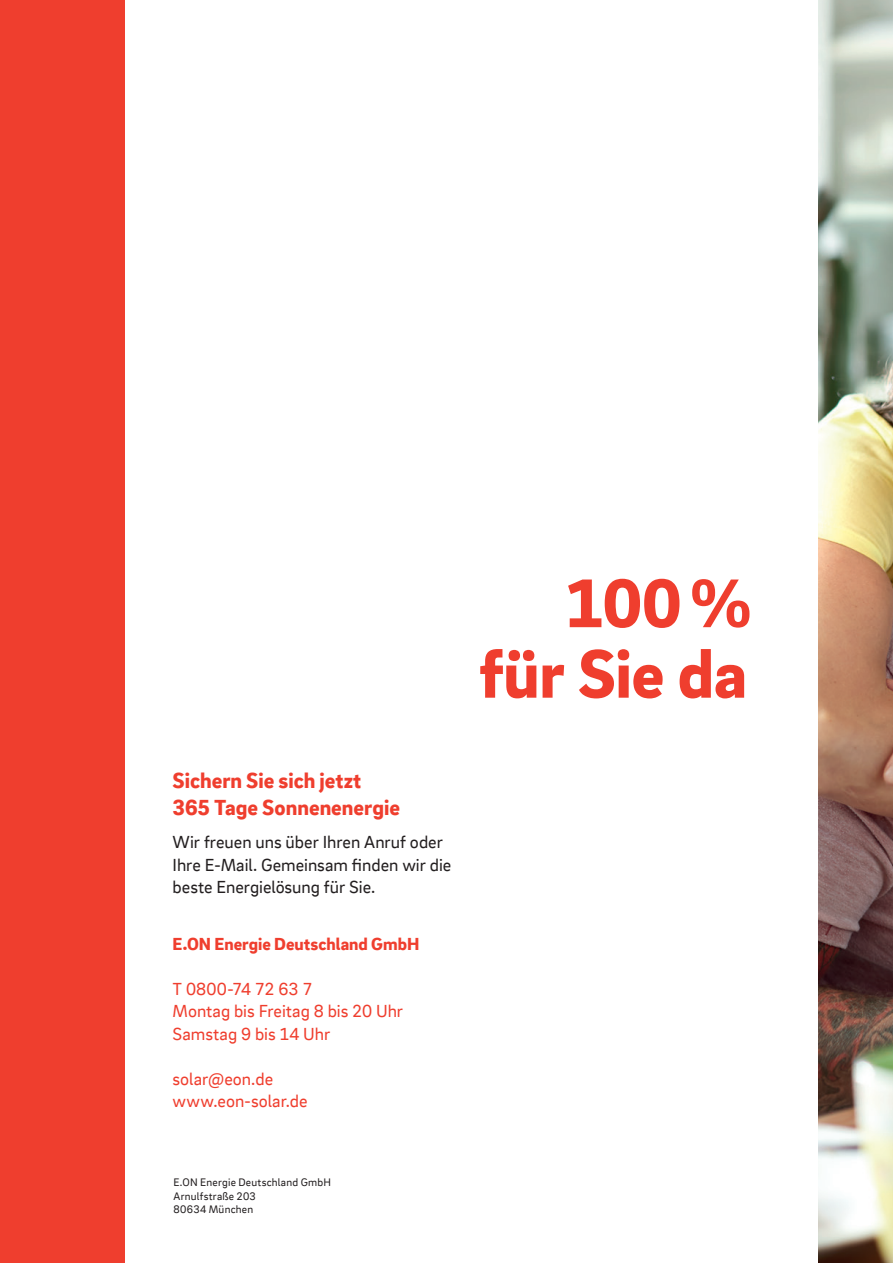
<style>
.page{position:relative;width:893px;height:1263px;background:#fff}
.page>*{position:absolute;margin:0;border:0;box-sizing:border-box;transform-origin:0 0}
.HL_ZAB_100{font:900 70.5px/70.5px "EON Brix Sans";letter-spacing:-.01em;color:#ef3e2e;text-align:right}
.Intro__leading_artic{font:900 22.5px/27px "EON Brix Sans";color:#ef3e2e}
.Copy__prominent_use{font:18px/22.5px "EON Brix Sans";color:#231f20}
.Copy__prominent_use-2{font:18px "EON Brix Sans";color:#ef3e2e}
.Copy__prominent_use-3{font:900 18px "EON Brix Sans";color:#ef3e2e}
.Marginalia___Legend{font:11.25px "EON Brix Sans";letter-spacing:.02em;color:#231f20}
</style>
<div class="page">
<img style="left:819px;top:0;width:74px;height:1263px">
<div style="left:0;top:0;width:124px;height:1263px;background:#ef3e2e"></div>
<p class="Intro__leading_artic" style="left:173px;top:765px;width:229px">Sichern Sie sich jetzt<br>365 Tage Sonnenenergie</p>
<p class="Copy__prominent_use" style="left:173px;top:830px;width:280px">Wir freuen uns über Ihren Anruf oder<br>Ihre E-Mail. Gemeinsam finden wir die beste Energielösung für Sie.</p>
<p class="Copy__prominent_use-3" style="left:173px;top:932px;width:248px">E.ON Energie Deutschland GmbH</p>
<p class="Copy__prominent_use-2" style="left:173px;top:977px;width:141px">T 0800-74 72 63 7</p>
<p class="Copy__prominent_use-2" style="left:173px;top:999px;width:232px">Montag bis Freitag 8 bis 20 Uhr</p>
<p class="Copy__prominent_use-2" style="left:173px;top:1022px;width:159px">Samstag 9 bis 14 Uhr</p>
<p class="Copy__prominent_use-2" style="left:173px;top:1067px;width:102px">solar@eon.de</p>
<p class="Copy__prominent_use-2" style="left:173px;top:1089px;width:136px">www.eon-solar.de</p>
<p class="Marginalia___Legend" style="left:174px;top:1175px;width:159px">E.ON Energie Deutschland GmbH</p>
<p class="Marginalia___Legend" style="left:174px;top:1189px;width:84px">Arnulfstraße 203</p>
<p class="Marginalia___Legend" style="left:174px;top:1202px;width:81px">80634 München</p>
<p class="HL_ZAB_100" style="left:479px;top:565px;width:274px">100% für Sie da</p>
</div>
